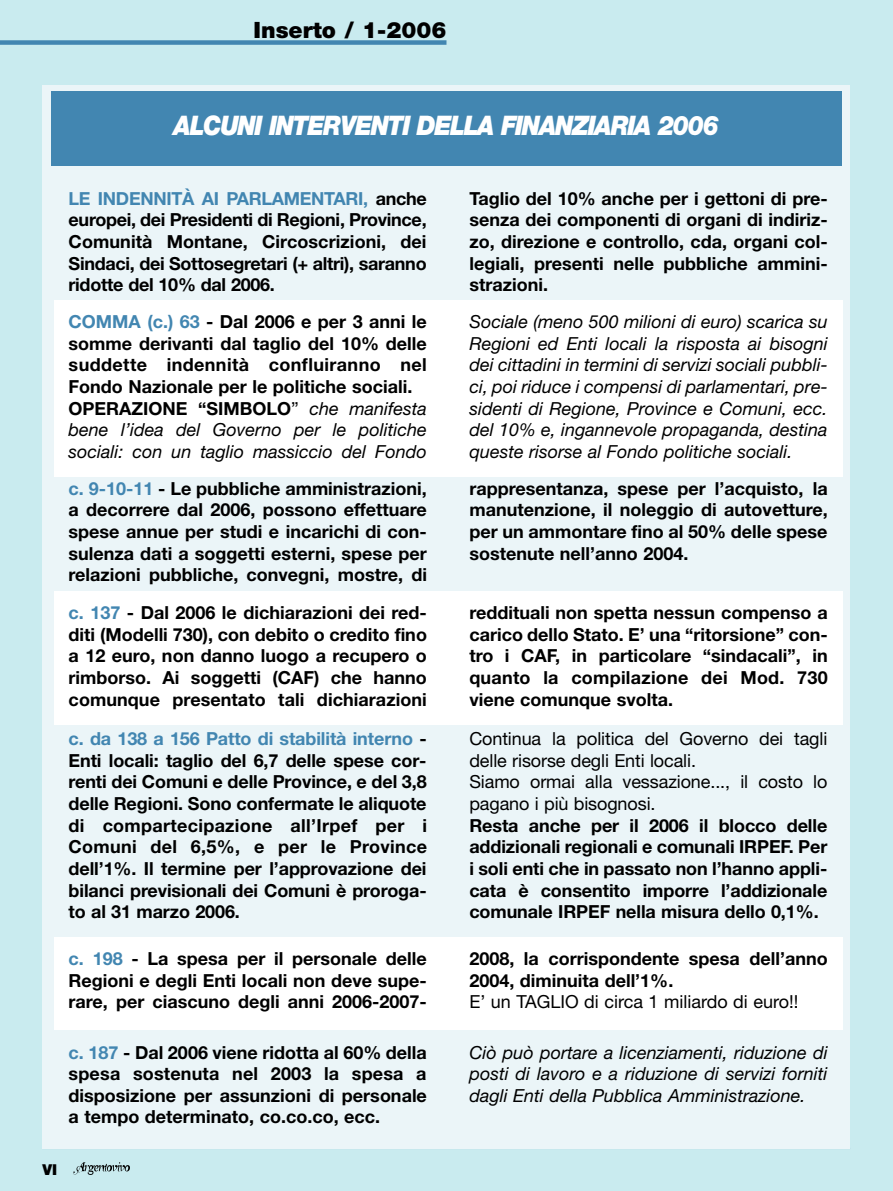
<style>
.page{position:relative;width:893px;height:1191px;background:#c9ebef}
.page>*{position:absolute;margin:0;border:0;box-sizing:border-box;transform-origin:0 0}
.t1{font:italic 900 27px "Helvetica Neue";letter-spacing:-.055em;color:#fff;scale:.9 1}
.t2{font:900 22.5px "Helvetica Neue";color:#000}
.t3{font:700 18px/21.6px "Helvetica Neue";color:#000;text-align:justify}
.t4{font:italic 18px/21.6px "Helvetica Neue";color:#000;text-align:justify}
.t5{font:18px/21.6px "Helvetica Neue";letter-spacing:-.005em;color:#000}
.t6{font:900 15px "Helvetica Neue";color:#000}
.s1{color:#4286b1}
.s2{font-weight:400}
.s3{font-weight:400;font-style:italic}
</style>
<div class="page">
<div style="left:0;top:40px;width:446px;height:5px;background:#4286b1"></div>
<hr style="left:43px;top:1147px;width:807px;height:2px;background:#bcdde8">
<img style="left:74px;top:1163px;width:56px;height:11px">
<div style="left:43px;top:85px;width:807px;height:1063px;background:#ebf5f8"></div>
<div style="left:51px;top:91px;width:791px;height:74px;background:#4286b1"></div>
<div style="left:54px;top:300px;width:789px;height:176px;background:#fff"></div>
<div style="left:54px;top:591px;width:789px;height:133px;background:#fff"></div>
<div style="left:54px;top:937px;width:789px;height:92px;background:#fff"></div>
<p class="t2" style="left:254px;top:22px;width:194px">Inserto / 1-2006</p>
<h1 class="t1" style="left:173px;top:116px;width:608px">ALCUNI INTERVENTI DELLA FINANZIARIA 2006</h1>
<p class="t3" style="left:69px;top:189px;width:360px"><span class="s1">LE INDENNITÀ AI PARLAMENTARI,</span> anche europei, dei Presidenti di Regioni, Province, Comunità Montane, Circoscrizioni, dei Sindaci, dei Sottosegretari (+ altri), saranno ridotte del 10% dal 2006.</p>
<p class="t3" style="left:469px;top:189px;width:360px">Taglio del 10% anche per i gettoni di pre&shy;senza dei componenti di organi di indiriz&shy;zo, direzione e controllo, cda, organi col&shy;legiali, presenti nelle pubbliche ammini&shy;strazioni.</p>
<p class="t3" style="left:69px;top:312px;width:360px;text-align:left"><span class="s1">COMMA (c.) 63</span> - Dal 2006 e per 3 anni le somme derivanti dal taglio del 10% delle suddette indennità confluiranno nel Fondo Nazionale per le politiche sociali.<br>OPERAZIONE “SIMBOLO<span class="s2">”</span> <span class="s3">che manifesta bene l’idea del Governo per le politiche sociali: con un taglio massiccio del Fondo</span></p>
<p class="t4" style="left:469px;top:313px;width:360px">Sociale (meno 500 milioni di euro) scarica su Regioni ed Enti locali la risposta ai bisogni dei cittadini in termini di servizi sociali pubbli&shy;ci, poi riduce i compensi di parlamentari, pre&shy;sidenti di Regione, Province e Comuni, ecc. del 10% e, ingannevole propaganda, destina queste risorse al Fondo politiche sociali.</p>
<p class="t3" style="left:69px;top:479px;width:360px"><span class="s1">c. 9-10-11</span> - Le pubbliche amministrazioni, a decorrere dal 2006, possono effettuare spese annue per studi e incarichi di con&shy;sulenza dati a soggetti esterni, spese per relazioni pubbliche, convegni, mostre, di</p>
<p class="t3" style="left:469px;top:479px;width:360px">rappresentanza, spese per l’acquisto, la manutenzione, il noleggio di autovetture, per un ammontare fino al 50% delle spese sostenute nell’anno 2004.</p>
<p class="t3" style="left:69px;top:603px;width:360px"><span class="s1">c. 137</span> - Dal 2006 le dichiarazioni dei red&shy;diti (Modelli 730), con debito o credito fino a 12 euro, non danno luogo a recupero o rimborso. Ai soggetti (CAF) che hanno comunque presentato tali dichiarazioni</p>
<p class="t3" style="left:469px;top:603px;width:360px">reddituali non spetta nessun compenso a carico dello Stato. E’ una “ritorsione” con&shy;tro i CAF, in particolare “sindacali”, in quanto la compilazione dei Mod. 730 viene comunque svolta.</p>
<p class="t3" style="left:69px;top:729px;width:360px"><span class="s1">c. da 138 a 156 Patto di stabilità interno</span> - Enti locali: taglio del 6,7 delle spese cor&shy;renti dei Comuni e delle Province, e del 3,8 delle Regioni. Sono confermate le aliquote di compartecipazione all’Irpef per i Comuni del 6,5%, e per le Province dell’1%. Il termine per l’approvazione dei bilanci previsionali dei Comuni è proroga&shy;to al 31 marzo 2006.</p>
<p class="t5" style="left:469px;top:730px;width:360px">Continua la politica del Governo dei tagli delle risorse degli Enti locali.<br>Siamo ormai alla vessazione..., il costo lo pagano i più bisognosi.</p>
<p class="t3" style="left:469px;top:816px;width:360px">Resta anche per il 2006 il blocco delle addizionali regionali e comunali IRPEF. Per i soli enti che in passato non l’hanno appli&shy;cata è consentito imporre l’addizionale comunale IRPEF nella misura dello 0,1%.</p>
<p class="t3" style="left:69px;top:949px;width:360px"><span class="s1">c. 198</span> - La spesa per il personale delle Regioni e degli Enti locali non deve supe&shy;rare, per ciascuno degli anni 2006-2007-</p>
<p class="t3" style="left:469px;top:949px;width:360px">2008, la corrispondente spesa dell’anno<br>2004, diminuita dell’1%.</p>
<p class="t5" style="left:469px;top:993px;width:331px">E’ un TAGLIO di circa 1 miliardo di euro!!</p>
<p class="t3" style="left:69px;top:1043px;width:360px"><span class="s1">c. 187</span> - Dal 2006 viene ridotta al 60% della spesa sostenuta nel 2003 la spesa a disposizione per assunzioni di personale a tempo determinato, co.co.co, ecc.</p>
<p class="t4" style="left:469px;top:1043px;width:360px">Ciò può portare a licenziamenti, riduzione di posti di lavoro e a riduzione di servizi forniti dagli Enti della Pubblica Amministrazione.</p>
<p class="t6" style="left:43px;top:1164px;width:16px">VI</p>
</div>
